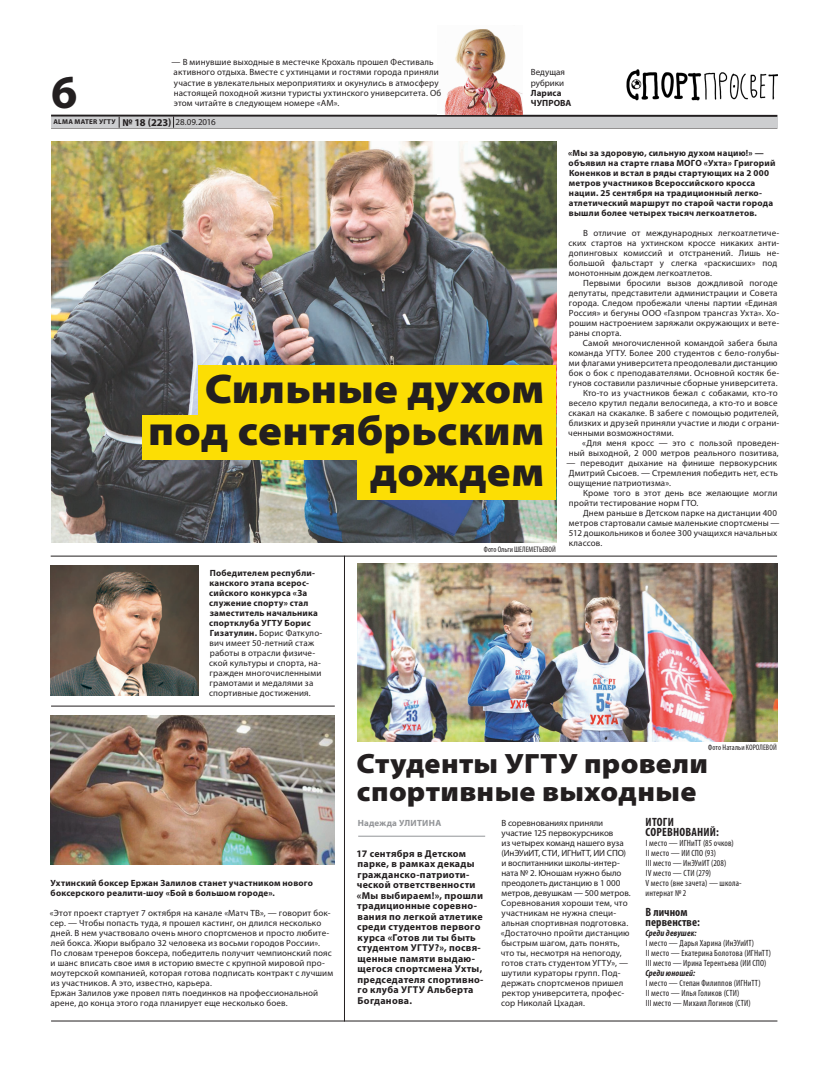
<style>
.page{position:relative;width:820px;height:1078px;background:#fff}
.page>*{position:absolute;margin:0;border:0;box-sizing:border-box;transform-origin:0 0}
.t1{font:700 47.4px "Myriad Pro";color:#231f20}
.t2{font:900 semi-expanded 41.6px/41.6px "Myriad Pro";letter-spacing:.005em;color:#231f20;text-align:right}
.t3{font:900 semi-expanded 28px/28px "Myriad Pro";letter-spacing:.01em;color:#231f20}
.t4{font:700 condensed 12px/10px "Myriad Pro";letter-spacing:.015em;color:#231f20}
.t5{font:700 10px/10.5px "Myriad Pro";letter-spacing:.03em;color:#231f20}
.t6{font:9px/10px "Myriad Pro";letter-spacing:.015em;color:#231f20}
.t7{font:700 9px/10px "Myriad Pro";letter-spacing:.02em;color:#231f20}
.t8{font:condensed 9px/10px "Myriad Pro";letter-spacing:.015em;color:#231f20}
.t9{font:italic 700 condensed 9px "Myriad Pro";letter-spacing:.015em;color:#231f20}
.t10{font:700 9px "Myriad Pro";letter-spacing:.035em;color:#939598}
.t11{font:condensed 8px "Myriad Pro";color:#231f20}
.t12{font:700 7px "Myriad Pro";letter-spacing:.04em;color:#231f20}
.s1{font-size:10.5px}
.s2{font-weight:400;font-size:9px}
.s3{font-weight:700}
</style>
<div class="page">
<hr style="left:51px;top:128px;width:726px;height:1px;background:#231f20">
<hr style="left:51px;top:115px;width:726px;height:2px;background:#231f20">
<div style="left:51px;top:117px;width:726px;height:11px;background:#cdced0"></div>
<svg style="left:173px;top:116px;width:1px;height:12px"></svg>
<hr style="left:51px;top:1020px;width:726px;height:1px;background:#231f20">
<img style="left:444px;top:29px;width:78px;height:86px">
<img style="left:626px;top:69px;width:151px;height:32px">
<hr style="left:51px;top:556px;width:725px;height:1px;background:#231f20">
<hr style="left:51px;top:705px;width:283px;height:1px;background:#231f20">
<img style="left:51px;top:142px;width:505px;height:400px">
<div style="left:198px;top:365px;width:358px;height:50px;background:#fcde04"></div>
<div style="left:142px;top:415px;width:414px;height:44px;background:#fcde04"></div>
<div style="left:357px;top:455px;width:199px;height:44px;background:#fcde04"></div>
<img style="left:51px;top:715px;width:283px;height:148px">
<img style="left:51px;top:565px;width:147px;height:130px">
<img style="left:357px;top:563px;width:419px;height:178px">
<hr style="left:344px;top:555px;width:1px;height:466px;background:#231f20">
<hr style="left:358px;top:835px;width:127px;height:1px;background:#939598">
<p class="t6" style="left:171px;top:57px;width:271px">— В минувшие выходные в местечке Крохаль прошел Фестиваль активного отдыха. Вместе с ухтинцами и гостями города приняли участие в увлекательных мероприятиях и окунулись в атмосферу настоящей походной жизни туристы ухтинского университета. Об этом читайте в следующем номере «АМ».</p>
<h1 class="t1" style="left:51px;top:61px;width:28px">6</h1>
<p class="t12" style="left:53px;top:117px;width:164px">ALMA MATER УГТУ <span class="s1">№ 18 (223)</span> <span class="s2">28.09.2016</span></p>
<p class="t6" style="left:530px;top:67px;width:35px">Ведущая рубрики</p>
<p class="t7" style="left:530px;top:87px;width:42px">Лариса<br>ЧУПРОВА</p>
<h2 class="t2" style="left:148px;top:368px;width:397px">Сильные духом под сентябрьским дождем</h2>
<p class="t6" style="left:209px;top:567px;width:115px"><span class="s3">Победителем республи&shy;канского этапа всерос&shy;сийского конкурса «За служение спорту» стал заместитель начальника спортклуба УГТУ Борис<br>Гизатулин.</span> Борис Фаткуло&shy;вич имеет 50-летний стаж работы в отрасли физиче&shy;ской культуры и спорта, на&shy;гражден многочисленными грамотами и медалями за спортивные достижения.</p>
<p class="t11" style="left:483px;top:544px;width:73px">Фото Ольги ШЕЛЕМЕТЬЕВОЙ</p>
<p class="t7" style="left:568px;top:147px;width:209px">«Мы за здоровую, сильную духом нацию!» — объявил на старте глава МОГО «Ухта» Григорий Коненков и встал в ряды стартующих на 2 000 метров участников Всероссийского кросса нации. 25 сентября на традиционный легко&shy;атлетический маршрут по старой части города вышли более четырех тысяч легкоатлетов.</p>
<p class="t6" style="left:568px;top:227px;width:212px;text-indent:15px">В отличие от международных легкоатлетиче&shy;ских стартов на ухтинском кроссе никаких анти&shy;допинговых комиссий и отстранений. Лишь не&shy;большой фальстарт у слегка «раскисших» под монотонным дождем легкоатлетов.</p>
<p class="t6" style="left:568px;top:277px;width:212px;text-indent:14px">Первыми бросили вызов дождливой погоде депутаты, представители администрации и Совета города. Следом пробежали члены партии «Единая Россия» и бегуны ООО «Газпром трансгаз Ухта». Хо&shy;рошим настроением заряжали окружающих и вете&shy;раны спорта.</p>
<p class="t6" style="left:582px;top:337px;width:196px">Самой многочисленной командой забега была</p>
<p class="t6" style="left:568px;top:347px;width:212px">команда УГТУ. Более 200 студентов с бело-голубы-</p>
<p class="t6" style="left:568px;top:357px;width:210px">ми флагами университета преодолевали дистанцию</p>
<p class="t6" style="left:568px;top:367px;width:212px">бок о бок с преподавателями. Основной костяк бе-</p>
<p class="t6" style="left:568px;top:377px;width:210px">гунов составили различные сборные университета.</p>
<p class="t6" style="left:583px;top:387px;width:196px">Кто-то из участников бежал с собаками, кто-то</p>
<p class="t6" style="left:568px;top:397px;width:210px">весело крутил педали велосипеда, а кто-то и вовсе</p>
<p class="t6" style="left:568px;top:407px;width:212px">скакал на скакалке. В забеге с помощью родителей,</p>
<p class="t6" style="left:568px;top:417px;width:212px">близких и друзей приняли участие и люди с ограни-</p>
<p class="t6" style="left:568px;top:427px;width:107px">ченными возможностями.</p>
<p class="t6" style="left:582px;top:437px;width:198px">«Для меня кросс — это с пользой проведен-</p>
<p class="t6" style="left:568px;top:447px;width:211px">ный выходной, 2 000 метров реального позитива,</p>
<p class="t6" style="left:566px;top:457px;width:213px;text-align:justify">— переводит дыхание на финише первокурсник Дмитрий Сысоев. — Стремления победить нет, есть ощущение патриотизма».</p>
<p class="t6" style="left:568px;top:487px;width:210px;text-indent:14px">Кроме того в этот день все желающие могли пройти тестирование норм ГТО.</p>
<p class="t6" style="left:568px;top:507px;width:212px;text-indent:14px">Днем раньше в Детском парке на дистанции 400 метров стартовали самые маленькие спортсмены — 512 дошкольников и более 300 учащихся начальных классов.</p>
<p class="t11" style="left:708px;top:742px;width:70px">Фото Натальи КОРОЛЕВОЙ</p>
<p class="t7" style="left:50px;top:877px;width:264px">Ухтинский боксер Ержан Залилов станет участником нового боксерского реалити-шоу «Бой в большом городе».</p>
<p class="t6" style="left:50px;top:907px;width:285px">«Этот проект стартует 7 октября на канале «Матч ТВ», — говорит бок&shy;сер. — Чтобы попасть туда, я прошел кастинг, он длился несколько дней. В нем участвовало очень много спортсменов и просто любите&shy;лей бокса. Жюри выбрало 32 человека из восьми городов России».<br>По словам тренеров боксера, победитель получит чемпионский пояс и шанс вписать свое имя в историю вместе с крупной мировой про&shy;моутерской компанией, которая готова подписать контракт с лучшим из участников. А это, известно, карьера.<br>Ержан Залилов уже провел пять поединков на профессиональной арене, до конца этого года планирует еще несколько боев.</p>
<h3 class="t3" style="left:356px;top:749px;width:353px">Студенты УГТУ провели спортивные выходные</h3>
<p class="t10" style="left:357px;top:817px;width:85px">Надежда УЛИТИНА</p>
<p class="t5" style="left:356px;top:847px;width:128px">17 сентября в Детском парке, в рамках декады гражданско-патриоти&shy;ческой ответственности «Мы выбираем!», прошли традиционные соревно&shy;вания по легкой атлетике среди студентов первого курса «Готов ли ты быть студентом УГТУ?», посвя&shy;щенные памяти выдаю&shy;щегося спортсмена Ухты, председателя спортивно&shy;го клуба УГТУ Альберта<br>Богданова.</p>
<p class="t6" style="left:500px;top:817px;width:131px">В соревнованиях приняли участие 125 первокурсников<br>из четырех команд нашего вуза (ИнЭУиИТ, СТИ, ИГНиТТ, ИИ СПО) и воспитанники школы-интер&shy;ната № 2. Юношам нужно было преодолеть дистанцию в 1 000 метров, девушкам — 500 метров.<br>Соревнования хороши тем, что участникам не нужна специ&shy;альная спортивная подготовка. «Достаточно пройти дистанцию быстрым шагом, дать понять, что ты, несмотря на непогоду, готов стать студентом УГТУ», — шутили кураторы групп. Под&shy;держать спортсменов пришел ректор университета, профес&shy;сор Николай Цхадая.</p>
<h3 class="t4" style="left:645px;top:816px;width:75px">ИТОГИ<br>СОРЕВНОВАНИЙ:</h3>
<p class="t8" style="left:645px;top:837px;width:97px">I место — ИГНиТТ (85 очков)<br>II место — ИИ СПО (93)<br>III место — ИнЭУиИТ (208)<br>IV место — СТИ (279)<br>V место (вне зачета) — школа&shy;интернат № 2</p>
<h3 class="t4" style="left:645px;top:906px;width:56px">В личном первенстве:</h3>
<p class="t9" style="left:645px;top:927px;width:52px">Среди девушек:</p>
<p class="t8" style="left:645px;top:937px;width:127px">I место — Дарья Харина (ИнЭУиИТ)<br>II место — Екатерина Болотова (ИГНиТТ)<br>III место — Ирина Терентьева (ИИ СПО)</p>
<p class="t9" style="left:645px;top:967px;width:51px">Среди юношей:</p>
<p class="t8" style="left:645px;top:977px;width:116px">I место — Степан Филиппов (ИГНиТТ)<br>II место — Илья Голиков (СТИ)<br>III место — Михаил Логинов (СТИ)</p>
</div>
